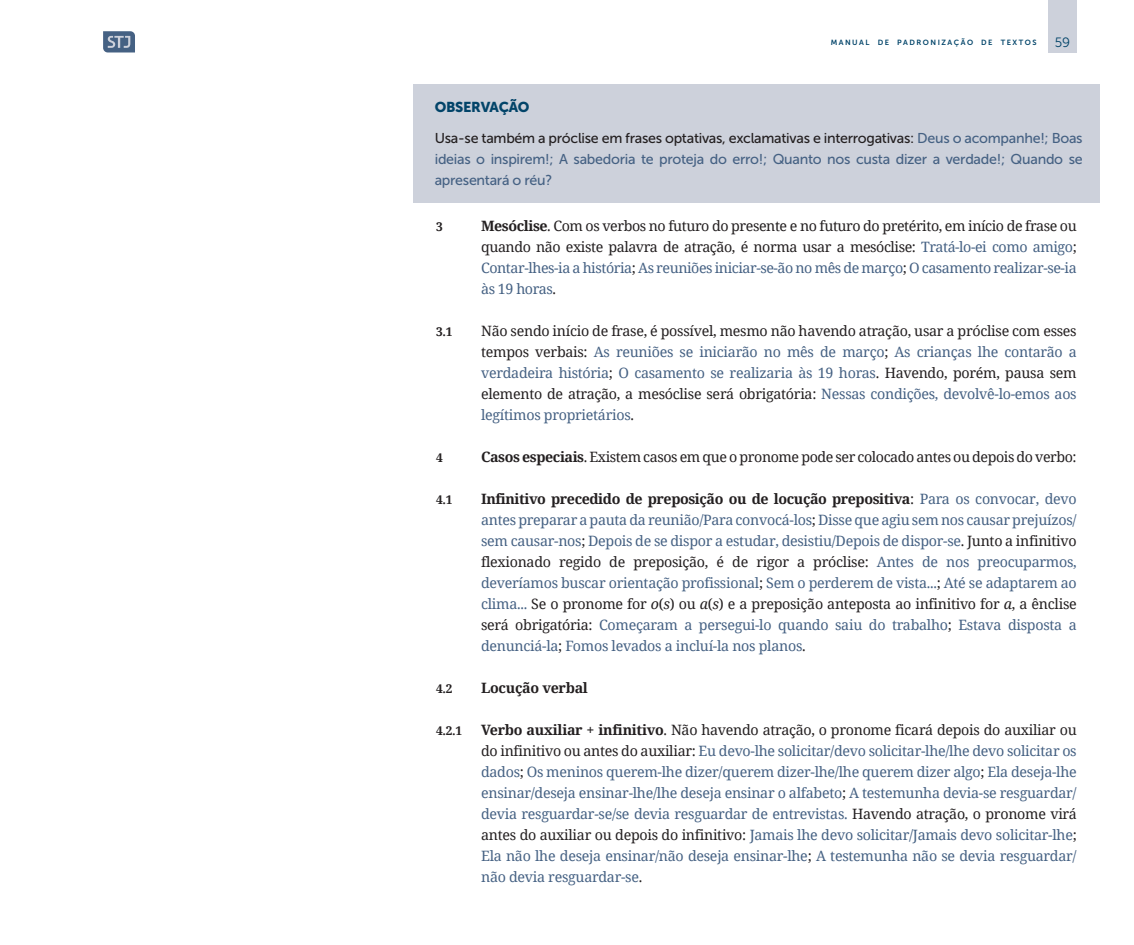
<style>
.page{position:relative;width:1134px;height:945px;background:#fff}
.page>*{position:absolute;margin:0;border:0;box-sizing:border-box;transform-origin:0 0}
.TXT_Basico02_pg-par{font:14.25px/21px "Noto Serif";letter-spacing:-.02em;color:#456183;text-align:justify}
.TXT_Basico02_pg-par-2{font:14.25px/21px "Noto Serif";letter-spacing:-.03em;color:#231f20;text-align:justify}
.TXT_Obs_dentro{font:14.25px/21px "Museo Sans 500";letter-spacing:-.02em;color:#456183;text-align:justify}
.TXT_Basico02_pg-par-3{font:700 14.25px "Noto Serif";letter-spacing:-.02em;color:#231f20}
.TXT_Obs_dentro-2{font:14.25px "Museo Sans 900";letter-spacing:-.02em;color:#024469}
.t1{font:13.5px "Museo Sans 300";color:#024469}
.TXT_Basico02_pg-par-4{font:700 12px "Noto Serif";color:#231f20}
.t2{font:7.5px "Museo Sans 700";letter-spacing:.2em;color:#024469}
.s1{color:#231f20}
.s2{font-weight:700}
.s3{color:#456183}
.s4{font-weight:700;color:#231f20}
.s5{font-style:italic;color:#231f20}
</style>
<div class="page">
<div style="left:1048px;top:0;width:29px;height:52px;background:#cdd1db"></div>
<svg style="left:103px;top:31px;width:32px;height:21px"></svg>
<div style="left:413px;top:84px;width:687px;height:118px;background:#cdd1db"></div>
<p class="t2" style="left:831px;top:38px;width:207px">MANUAL DE PADRONIZAÇÃO DE TEXTOS</p>
<p class="t1" style="left:1055px;top:35px;width:17px">59</p>
<p class="TXT_Obs_dentro-2" style="left:435px;top:99px;width:96px">OBSERVAÇÃO</p>
<p class="TXT_Obs_dentro" style="left:435px;top:128px;width:649px"><span class="s1">Usa-se também a próclise em frases optativas, exclamativas e interrogativas:</span> Deus o acompanhe!; Boas ideias o inspirem!; A sabedoria te proteja do erro!; Quanto nos custa dizer a verdade!; Quando se apresentará o réu?</p>
<p class="TXT_Basico02_pg-par-4" style="left:436px;top:218px;width:8px">3</p>
<p class="TXT_Basico02_pg-par-2" style="left:481px;top:215px;width:597px"><span class="s2">Mesóclise</span>. Com os verbos no futuro do presente e no futuro do pretérito, em início de frase ou quando não existe palavra de atração, é norma usar a mesóclise: <span class="s3">Tratá-lo-ei como amigo</span>; <span class="s3">Contar-lhes-ia a história</span>; <span class="s3">As reuniões iniciar-se-ão no mês de março</span>; <span class="s3">O casamento realizar-se-ia às 19 horas</span>.</p>
<p class="TXT_Basico02_pg-par-4" style="left:436px;top:323px;width:18px">3.1</p>
<p class="TXT_Basico02_pg-par-2" style="left:481px;top:320px;width:597px">Não sendo início de frase, é possível, mesmo não havendo atração, usar a próclise com esses tempos verbais: <span class="s3">As reuniões se iniciarão no mês de março</span>; <span class="s3">As crianças lhe contarão a verdadeira história</span>; <span class="s3">O casamento se realizaria às 19 horas</span>. Havendo, porém, pausa sem elemento de atração, a mesóclise será obrigatória: <span class="s3">Nessas condições, devolvê-lo-emos aos legítimos proprietários</span>.</p>
<p class="TXT_Basico02_pg-par-4" style="left:436px;top:449px;width:8px">4</p>
<p class="TXT_Basico02_pg-par-2" style="left:481px;top:446px;width:597px"><span class="s2">Casos especiais</span>. Existem casos em que o pronome pode ser colocado antes ou depois do verbo:</p>
<p class="TXT_Basico02_pg-par-4" style="left:436px;top:491px;width:18px">4.1</p>
<p class="TXT_Basico02_pg-par" style="left:481px;top:488px;width:597px"><span class="s4">Infinitivo precedido de preposição ou de locução prepositiva</span><span class="s1">:</span> Para os convocar, devo antes preparar a pauta da reunião/Para convocá-los<span class="s1">;</span> Disse que agiu sem nos causar prejuízos/ sem causar-nos<span class="s1">;</span> Depois de se dispor a estudar, desistiu/Depois de dispor-se<span class="s1">. Junto a infinitivo flexionado regido de preposição, é de rigor a próclise:</span> Antes de nos preocuparmos, deveríamos buscar orientação profissional<span class="s1">;</span> Sem o perderem de vista...<span class="s1">;</span> Até se adaptarem ao clima... <span class="s1">Se o pronome for</span> <span class="s5">o</span><span class="s1">(</span><span class="s5">s</span><span class="s1">) ou</span> <span class="s5">a</span><span class="s1">(</span><span class="s5">s</span><span class="s1">) e a preposição anteposta ao infinitivo for</span> <span class="s5">a</span><span class="s1">, a ênclise será obrigatória:</span> Começaram a persegui-lo quando saiu do trabalho<span class="s1">;</span> Estava disposta a denunciá-la<span class="s1">;</span> Fomos levados a incluí-la nos planos<span class="s1">.</span></p>
<p class="TXT_Basico02_pg-par-4" style="left:436px;top:680px;width:18px">4.2</p>
<p class="TXT_Basico02_pg-par-3" style="left:481px;top:678px;width:108px">Locução verbal</p>
<p class="TXT_Basico02_pg-par-4" style="left:436px;top:722px;width:28px">4.2.1</p>
<p class="TXT_Basico02_pg-par" style="left:481px;top:719px;width:597px"><span class="s4">Verbo auxiliar + infinitivo</span><span class="s1">. Não havendo atração, o pronome ficará depois do auxiliar ou do infinitivo ou antes do auxiliar:</span> Eu devo-lhe solicitar/devo solicitar-lhe/lhe devo solicitar os dados<span class="s1">;</span> Os meninos querem-lhe dizer/querem dizer-lhe/lhe querem dizer algo<span class="s1">;</span> Ela deseja-lhe ensinar/deseja ensinar-lhe/lhe deseja ensinar o alfabeto<span class="s1">;</span> A testemunha devia-se resguardar/ devia resguardar-se/se devia resguardar de entrevistas. <span class="s1">Havendo atração, o pronome virá antes do auxiliar ou depois do infinitivo:</span> Jamais lhe devo solicitar/Jamais devo solicitar-lhe<span class="s1">; </span>Ela não lhe deseja ensinar/não deseja ensinar-lhe<span class="s1">;</span> A testemunha não se devia resguardar/ não devia resguardar-se<span class="s1">.</span></p>
</div>
